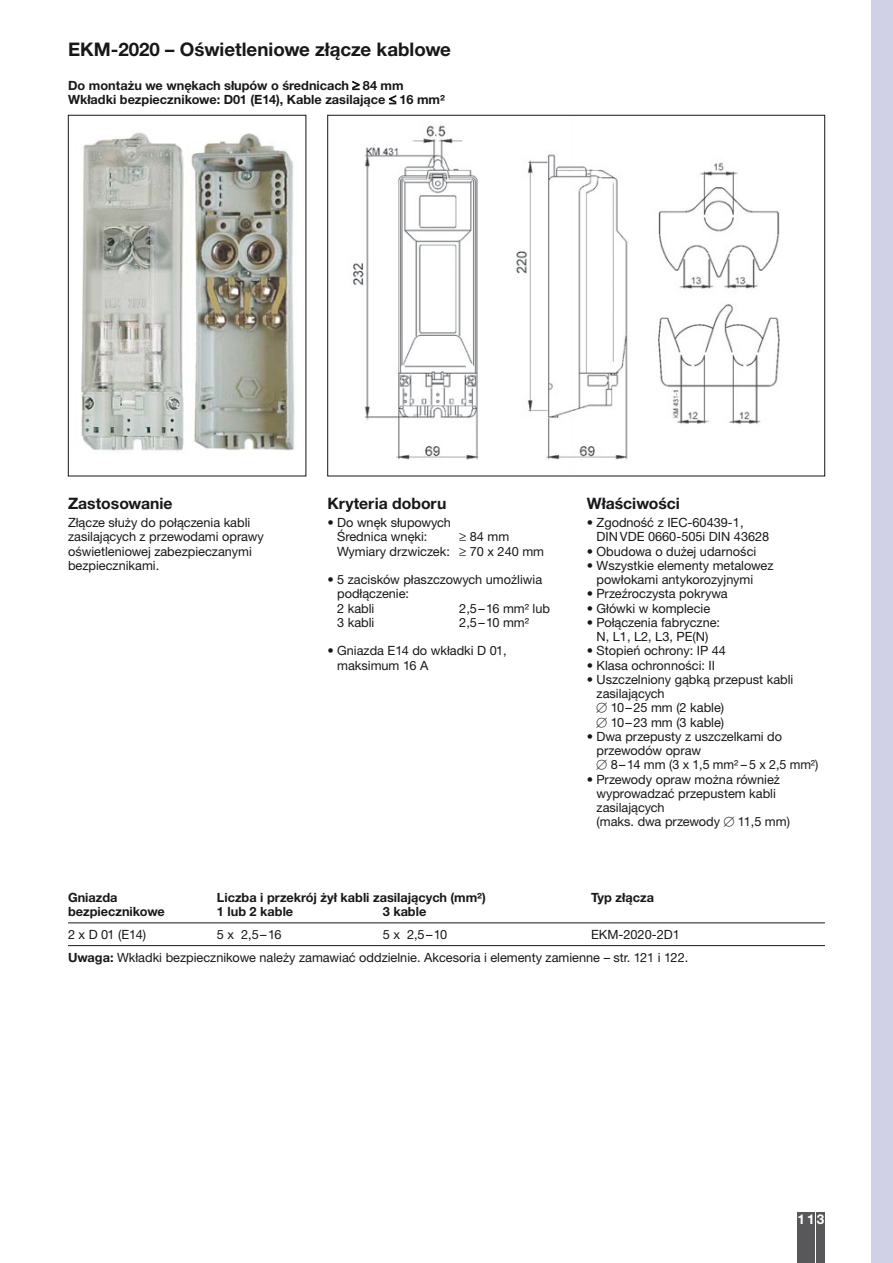
<style>
.page{position:relative;width:893px;height:1263px;background:#fff}
.page>*{position:absolute;margin:0;border:0;box-sizing:border-box;transform-origin:0 0}
.t1{font:700 18.75px "Helvetica Neue CE";color:#1a171b}
.t2{font:700 15.75px "Helvetica Neue CE";color:#1a171b}
.t3{font:700 13.5px "Helvetica Neue CE";color:#fff}
.t4{font:12.75px/14.2px "Helvetica Neue CE";color:#1a171b}
.t5{font:700 12.75px/14.2px "Helvetica Neue CE";color:#1a171b}
.s1{font-family:"Mathematical Pi One";color:#161519}
.s2{font-weight:700}
</style>
<div class="page">
<div style="left:871px;top:0;width:21px;height:1263px;background:#d0d1e6"></div>
<div style="left:806px;top:1212px;width:9px;height:51px;background:#58585a"></div>
<div style="left:796px;top:1212px;width:9px;height:51px;background:#58585a"></div>
<div style="left:816px;top:1212px;width:9px;height:51px;background:#58585a"></div>
<img style="left:81px;top:132px;width:103px;height:319px">
<div style="left:68px;top:115px;width:238px;height:361px;border:1px solid #161519"></div>
<img style="left:353px;top:125px;width:427px;height:335px">
<img style="left:190px;top:133px;width:105px;height:318px">
<hr style="left:68px;top:922px;width:757px;height:1px;background:#1a171b">
<hr style="left:68px;top:945px;width:757px;height:1px;background:#1a171b">
<h1 class="t1" style="left:68px;top:43px;width:384px">EKM-2020 – Oświetleniowe złącze kablowe</h1>
<p class="t5" style="left:68px;top:79px;width:378px">Do montażu we wnękach słupów o średnicach ≥ 84 mm<br>Wkładki bezpiecznikowe: D01 (E14), Kable zasilające ≤ 16 mm²</p>
<p class="t2" style="left:68px;top:497px;width:106px">Zastosowanie</p>
<p class="t4" style="left:68px;top:517px;width:197px">Złącze służy do połączenia kabli zasilających z przewodami oprawy oświetleniowej zabezpieczanymi bezpiecznikami.</p>
<p class="t2" style="left:327px;top:497px;width:120px">Kryteria doboru</p>
<p class="t4" style="left:337px;top:517px;width:115px;text-indent:-10px">• Do wnęk słupowych<br>Średnica wnęki:</p>
<p class="t4" style="left:337px;top:531px;width:208px;text-indent:122px">≥ 84 mm<br>Wymiary drzwiczek: ≥ 70 x 240 mm</p>
<p class="t4" style="left:337px;top:574px;width:206px;text-indent:-10px">• 5 zacisków płaszczowych umożliwia podłączenie:<br>2 kabli</p>
<p class="t4" style="left:459px;top:602px;width:92px">2,5–16 mm² lub</p>
<p class="t4" style="left:337px;top:616px;width:39px">3 kabli</p>
<p class="t4" style="left:459px;top:616px;width:71px">2,5–10 mm²</p>
<p class="t4" style="left:337px;top:645px;width:171px;text-indent:-10px">• Gniazda E14 do wkładki D 01, maksimum 16 A</p>
<p class="t2" style="left:587px;top:497px;width:95px">Właściwości</p>
<p class="t4" style="left:596px;top:517px;width:174px;text-indent:-10px">• Zgodność z IEC-60439-1,<br>DIN VDE 0660-505i DIN 43628</p>
<p class="t4" style="left:587px;top:545px;width:171px">• Obudowa o dużej udarności</p>
<p class="t4" style="left:596px;top:559px;width:178px;text-indent:-10px">• Wszystkie elementy metalowez powłokami antykorozyjnymi</p>
<p class="t4" style="left:587px;top:588px;width:142px">• Przeźroczysta pokrywa</p>
<p class="t4" style="left:587px;top:602px;width:125px">• Główki w komplecie</p>
<p class="t4" style="left:587px;top:616px;width:135px;text-align:center">• Połączenia fabryczne:<br>N, L1, L2, L3, PE(N)</p>
<p class="t4" style="left:587px;top:645px;width:141px">• Stopień ochrony: IP 44</p>
<p class="t4" style="left:587px;top:659px;width:130px">• Klasa ochronności: II</p>
<p class="t4" style="left:596px;top:673px;width:198px;text-indent:-10px">• Uszczelniony gąbką przepust kabli zasilających</p>
<p class="t4" style="left:596px;top:702px;width:129px"><span class="s1">-</span> 10–25 mm (2 kable)</p>
<p class="t4" style="left:596px;top:716px;width:129px"><span class="s1">-</span> 10–23 mm (3 kable)</p>
<p class="t4" style="left:596px;top:730px;width:187px;text-indent:-10px">• Dwa przepusty z uszczelkami do przewodów opraw</p>
<p class="t4" style="left:596px;top:759px;width:223px"><span class="s1">-</span> 8–14 mm (3 x 1,5 mm² – 5 x 2,5 mm²)</p>
<p class="t4" style="left:596px;top:773px;width:195px;text-indent:-10px">• Przewody opraw można również wyprowadzać przepustem kabli zasilających<br>(maks. dwa przewody <span class="s1">-</span> 11,5 mm)</p>
<p class="t5" style="left:68px;top:891px;width:51px">Gniazda</p>
<p class="t5" style="left:217px;top:891px;width:271px">Liczba i przekrój żył kabli zasilających (mm²)</p>
<p class="t5" style="left:591px;top:891px;width:64px">Typ złącza</p>
<p class="t5" style="left:68px;top:906px;width:98px">bezpiecznikowe</p>
<p class="t5" style="left:217px;top:906px;width:78px">1 lub 2 kable</p>
<p class="t5" style="left:383px;top:906px;width:45px">3 kable</p>
<p class="t4" style="left:68px;top:928px;width:79px">2 x D 01 (E14)</p>
<p class="t4" style="left:217px;top:928px;width:66px">5 x 2,5–16</p>
<p class="t4" style="left:383px;top:928px;width:66px">5 x 2,5–10</p>
<p class="t4" style="left:68px;top:924px;width:621px;line-height:22.8px;text-indent:523px">EKM-2020-2D1<br><span class="s2">Uwaga:</span> Wkładki bezpiecznikowe należy zamawiać oddzielnie. Akcesoria i elementy zamienne – str. 121 i 122.</p>
<p class="t3" style="left:797px;top:1215px;width:29px">113</p>
</div>
